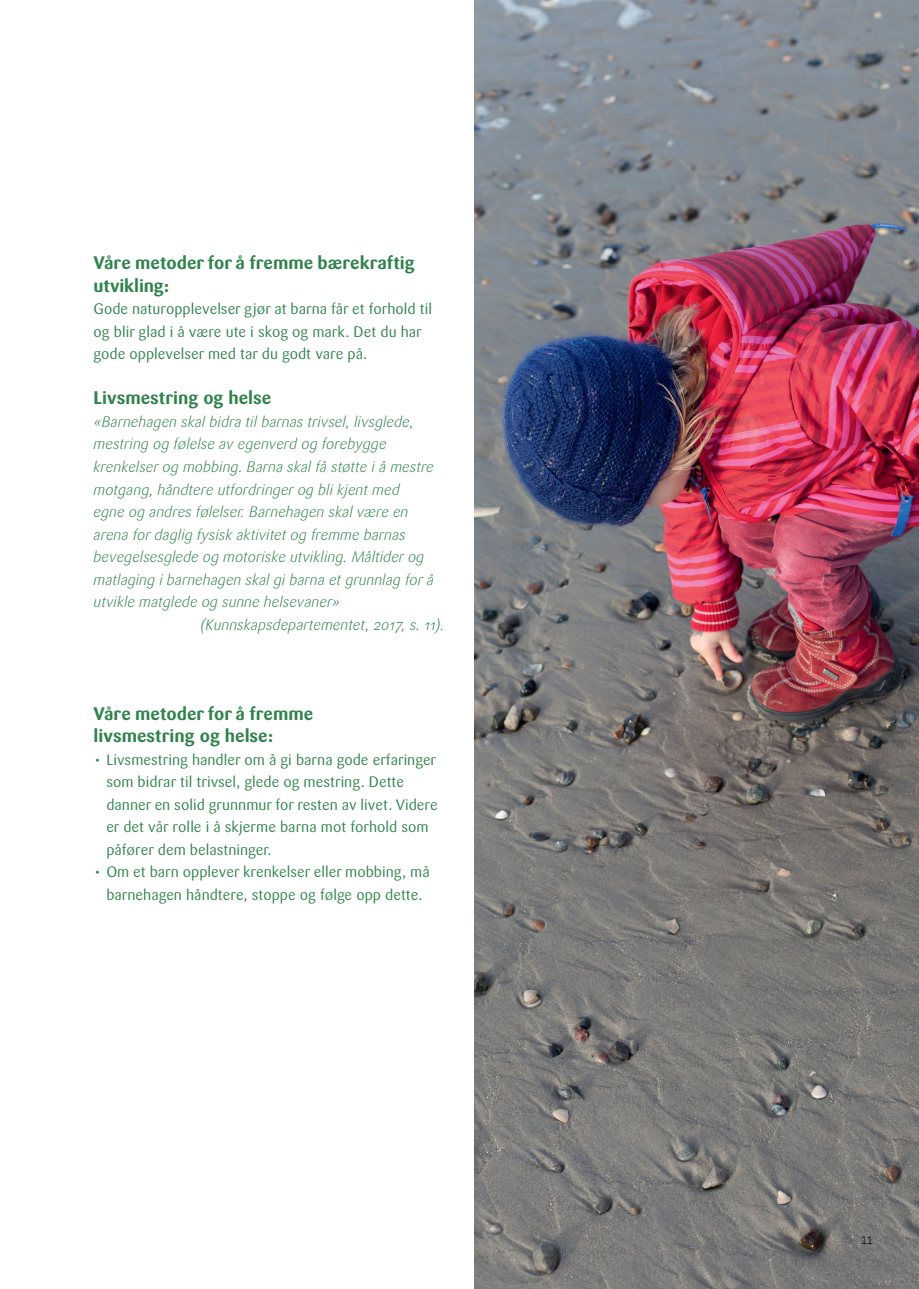
<style>
.page{position:relative;width:919px;height:1289px;background:#fff}
.page>*{position:absolute;margin:0;border:0;box-sizing:border-box;transform-origin:0 0}
.t1{font:700 18px/22.5px "Sari OT";color:#30834d}
.t2{font:italic 300 15px "Sari OT";color:#30834d}
.t3{font:15px/22.5px "Sari OT";color:#30834d}
.t4{font:13.5px "Raleway";color:#231f20}
</style>
<div class="page">
<img style="left:474px;top:0;width:444px;height:1288px">
<p class="t1" style="left:94px;top:252px;width:322px">Våre metoder for å fremme bærekraftig utvikling:</p>
<p class="t3" style="left:94px;top:298px;width:340px">Gode naturopplevelser gjør at barna får et forhold til og blir glad i å være ute i skog og mark. Det du har gode opplevelser med tar du godt vare på.</p>
<p class="t1" style="left:94px;top:387px;width:179px">Livsmestring og helse</p>
<p class="t2" style="left:94px;top:412px;width:321px">«Barnehagen skal bidra til barnas trivsel, livsglede,</p>
<p class="t2" style="left:94px;top:434px;width:294px">mestring og følelse av egenverd og forebygge</p>
<p class="t2" style="left:94px;top:457px;width:342px">krenkelser og mobbing. Barna skal få støtte i å mestre</p>
<p class="t2" style="left:94px;top:479px;width:308px">motgang, håndtere utfordringer og bli kjent med</p>
<p class="t2" style="left:94px;top:502px;width:316px">egne og andres følelser. Barnehagen skal være en</p>
<p class="t2" style="left:94px;top:524px;width:314px">arena for daglig fysisk aktivitet og fremme barnas</p>
<p class="t2" style="left:94px;top:547px;width:332px">bevegelsesglede og motoriske utvikling. Måltider og</p>
<p class="t2" style="left:94px;top:569px;width:342px">matlaging i barnehagen skal gi barna et grunnlag for å</p>
<p class="t2" style="left:94px;top:592px;width:248px">utvikle matglede og sunne helsevaner»</p>
<p class="t2" style="left:200px;top:614px;width:246px">(Kunnskapsdepartementet, 2017, s. 11).</p>
<p class="t1" style="left:94px;top:702px;width:221px">Våre metoder for å fremme livsmestring og helse:</p>
<p class="t3" style="left:106px;top:748px;width:333px;text-indent:-13px">• Livsmestring handler om å gi barna gode erfaringer som bidrar til trivsel, glede og mestring. Dette danner en solid grunnmur for resten av livet. Videre er det vår rolle i å skjerme barna mot forhold som påfører dem belastninger.</p>
<p class="t3" style="left:94px;top:860px;width:337px;text-align:center">• Om et barn opplever krenkelser eller mobbing, må barnehagen håndtere, stoppe og følge opp dette.</p>
<p class="t4" style="left:861px;top:1231px;width:13px">11</p>
</div>
